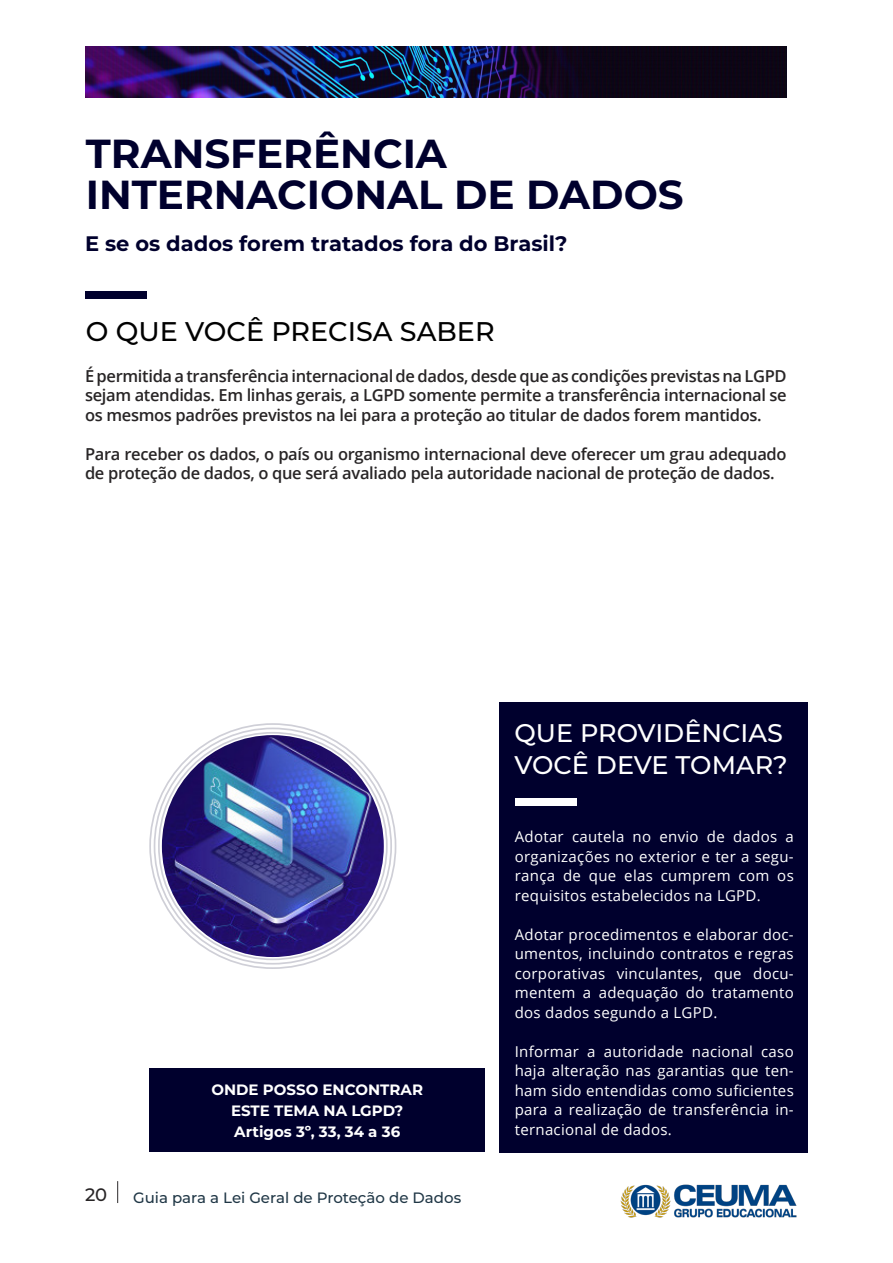
<style>
.page{position:relative;width:893px;height:1263px;background:#fff}
.page>*{position:absolute;margin:0;border:0;box-sizing:border-box;transform-origin:0 0}
.t1{font:700 40.5px "Montserrat";color:#00002d}
.Title_1{font:500 27px "Montserrat";color:#000}
.Title_1-2{font:500 25.5px/31.5px "Montserrat";color:#fff}
.Title_2{font:700 21px "Montserrat";color:#00002d}
.t2{font:500 18px "Montserrat";color:#282526}
.Sub_Title_Left{font:600 16.5px/19.5px "Open Sans";letter-spacing:-.02em;color:#282526;text-align:justify}
.Body_Text_2{font:15px/19.5px "Open Sans";letter-spacing:.02em;color:#fff;text-align:justify}
.Title_2-2{font:700 15px "Montserrat";color:#fff}
.t3{font:500 15px "Montserrat";color:#203746}
</style>
<div class="page">
<div style="left:500px;top:702px;width:308px;height:450px;background:#00002d"></div>
<div style="left:149px;top:1068px;width:336px;height:84px;background:#00002d"></div>
<img style="left:162px;top:735px;width:222px;height:222px;border-radius:111px">
<svg style="left:117px;top:1181px;width:1px;height:22px"></svg>
<img style="left:620px;top:1184px;width:177px;height:34px">
<div style="left:85px;top:292px;width:62px;height:7px;background:#00002d"></div>
<div style="left:515px;top:799px;width:62px;height:7px;background:#fff"></div>
<img style="left:85px;top:46px;width:702px;height:52px">
<p class="t1" style="left:86px;top:125px;width:363px">TRANSFERÊNCIA</p>
<p class="t1" style="left:86px;top:165px;width:599px">INTERNACIONAL DE DADOS</p>
<p class="Title_2" style="left:85px;top:228px;width:484px">E se os dados forem tratados fora do Brasil?</p>
<p class="Title_1" style="left:86px;top:312px;width:410px">O QUE VOCÊ PRECISA SABER</p>
<p class="Sub_Title_Left" style="left:85px;top:366px;width:703px">É permitida a transferência internacional de dados, desde que as condições previstas na LGPD sejam atendidas. Em linhas gerais, a LGPD somente permite a transferência internacional se os mesmos padrões previstos na lei para a proteção ao titular de dados forem mantidos.</p>
<p class="Sub_Title_Left" style="left:85px;top:444px;width:703px">Para receber os dados, o país ou organismo internacional deve oferecer um grau adequado de proteção de dados, o que será avaliado pela autoridade nacional de proteção de dados.</p>
<p class="Title_2-2" style="left:211px;top:1078px;width:213px">ONDE POSSO ENCONTRAR</p>
<p class="Title_2-2" style="left:231px;top:1099px;width:174px">ESTE TEMA NA LGPD?</p>
<p class="Title_2-2" style="left:234px;top:1120px;width:167px">Artigos 3º, 33, 34 a 36</p>
<p class="t2" style="left:85px;top:1182px;width:24px">20</p>
<p class="t3" style="left:133px;top:1187px;width:330px">Guia para a Lei Geral de Proteção de Dados</p>
<p class="Title_1-2" style="left:514px;top:716px;width:275px">QUE PROVIDÊNCIAS<br>VOCÊ DEVE TOMAR?</p>
<p class="Body_Text_2" style="left:515px;top:826px;width:281px">Adotar cautela no envio de dados a organizações no exterior e ter a segu&shy;rança de que elas cumprem com os requisitos estabelecidos na LGPD.</p>
<p class="Body_Text_2" style="left:515px;top:924px;width:281px">Adotar procedimentos e elaborar doc&shy;umentos, incluindo contratos e regras corporativas vinculantes, que docu&shy;mentem a adequação do tratamento dos dados segundo a LGPD.</p>
<p class="Body_Text_2" style="left:515px;top:1041px;width:281px">Informar a autoridade nacional caso haja alteração nas garantias que ten&shy;ham sido entendidas como suficientes para a realização de transferência in&shy;ternacional de dados.</p>
</div>
